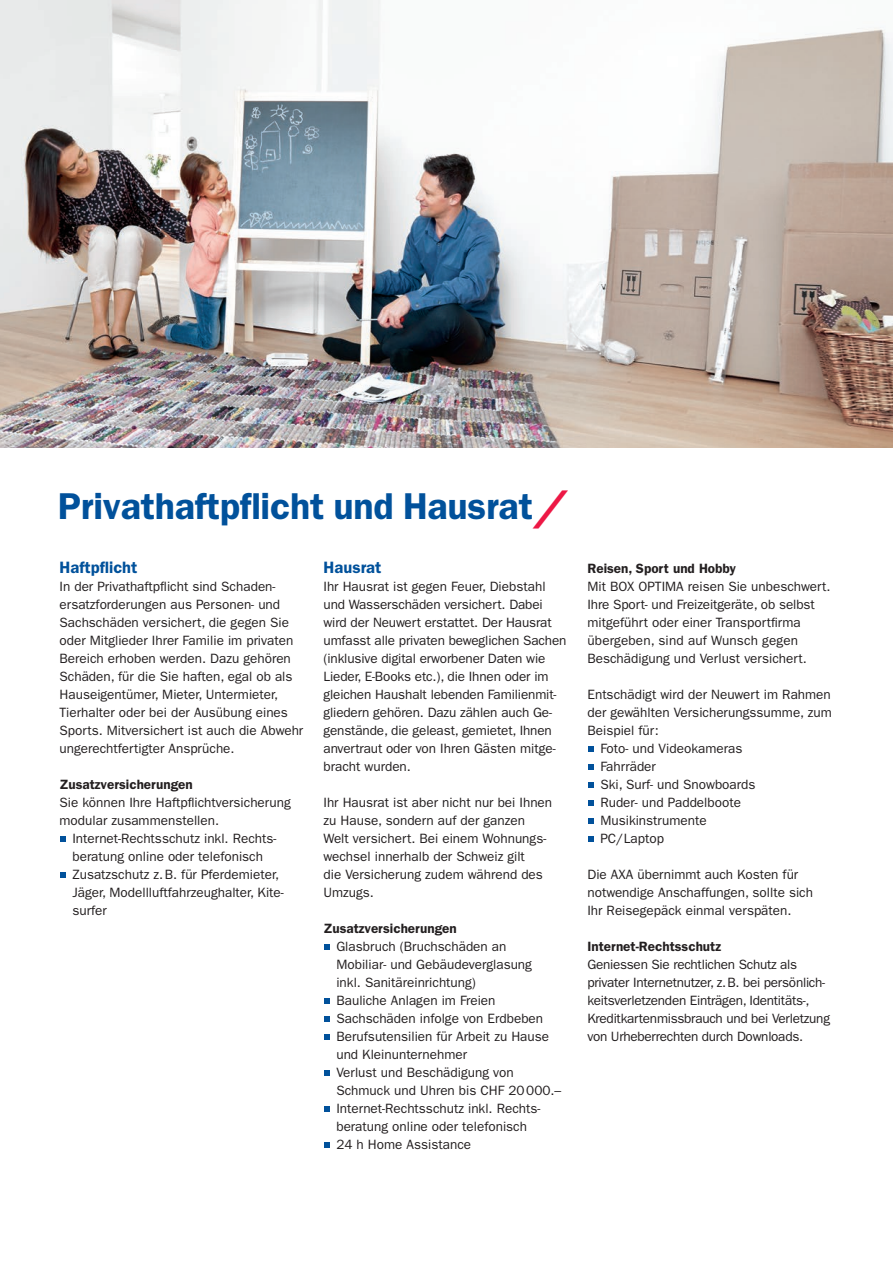
<style>
.page{position:relative;width:893px;height:1263px;background:#fff}
.page>*{position:absolute;margin:0;border:0;box-sizing:border-box;transform-origin:0 0}
.t1{font:600 37.5px "ITC Franklin Gothic Std";letter-spacing:-.005em;color:#01519b}
.t2{font:600 16.5px "ITC Franklin Gothic Std";letter-spacing:.005em;color:#01519b}
.t3{font:13.5px/18px "ITC Franklin Gothic Std";color:#231f20}
.t4{font:13.5px/18px "ITC Franklin Gothic Std";letter-spacing:-.02em;color:#231f20}
.t5{font:600 13.5px "ITC Franklin Gothic Std";color:#231f20}
.s1{font-family:"AXA Switch";font-weight:400;color:#ed1845}
</style>
<div class="page">
<svg style="left:60px;top:837px;width:6px;height:5px"></svg>
<svg style="left:60px;top:873px;width:6px;height:5px"></svg>
<svg style="left:324px;top:945px;width:6px;height:5px"></svg>
<svg style="left:324px;top:999px;width:6px;height:5px"></svg>
<svg style="left:324px;top:1017px;width:6px;height:5px"></svg>
<svg style="left:324px;top:1035px;width:6px;height:5px"></svg>
<svg style="left:324px;top:1071px;width:6px;height:5px"></svg>
<svg style="left:324px;top:1107px;width:6px;height:5px"></svg>
<svg style="left:324px;top:1143px;width:6px;height:5px"></svg>
<svg style="left:588px;top:747px;width:6px;height:5px"></svg>
<svg style="left:588px;top:765px;width:6px;height:5px"></svg>
<svg style="left:588px;top:783px;width:6px;height:5px"></svg>
<svg style="left:588px;top:801px;width:6px;height:5px"></svg>
<svg style="left:588px;top:819px;width:6px;height:5px"></svg>
<svg style="left:588px;top:837px;width:6px;height:5px"></svg>
<img style="left:0;top:0;width:893px;height:447px">
<h1 class="t1" style="left:58px;top:484px;width:512px">Privathaftpflicht und Hausrat<span class="s1">/</span></h1>
<p class="t2" style="left:60px;top:558px;width:79px">Haftpflicht</p>
<p class="t3" style="left:60px;top:578px;width:245px">In der Privathaftpflicht sind Schaden&shy;ersatzforderungen aus Personen- und Sachschäden versichert, die gegen Sie oder Mitglieder Ihrer Familie im privaten Bereich erhoben werden. Dazu gehören Schäden, für die Sie haften, egal ob als Hauseigentümer, Mieter, Untermieter, Tierhalter oder bei der Ausübung eines Sports. Mitversichert ist auch die Abwehr ungerechtfertigter Ansprüche.</p>
<p class="t5" style="left:60px;top:777px;width:135px">Zusatzversicherungen</p>
<p class="t3" style="left:60px;top:794px;width:233px">Sie können Ihre Haftpflichtversicherung modular zusammenstellen.</p>
<p class="t3" style="left:72px;top:830px;width:213px">Internet-Rechtsschutz inkl. Rechts&shy;beratung online oder telefonisch<br>Zusatzschutz z.B. für Pferdemieter,<br>Jäger, Modellluftfahrzeughalter, Kite&shy;surfer</p>
<p class="t2" style="left:323px;top:558px;width:60px">Hausrat</p>
<p class="t3" style="left:323px;top:578px;width:244px">Ihr Hausrat ist gegen Feuer, Diebstahl und Wasserschäden versichert. Dabei wird der Neuwert erstattet. Der Hausrat umfasst alle privaten beweglichen Sachen (inklusive digital erworbener Daten wie Lieder, E-Books etc.), die Ihnen oder im gleichen Haushalt lebenden Familienmit&shy;gliedern gehören. Dazu zählen auch Ge&shy;genstände, die geleast, gemietet, Ihnen anvertraut oder von Ihren Gästen mitge&shy;bracht wurden.</p>
<p class="t3" style="left:323px;top:794px;width:230px">Ihr Hausrat ist aber nicht nur bei Ihnen zu Hause, sondern auf der ganzen<br>Welt versichert. Bei einem Wohnungs&shy;wechsel innerhalb der Schweiz gilt<br>die Versicherung zudem während des<br>Umzugs.</p>
<p class="t5" style="left:323px;top:921px;width:135px">Zusatzversicherungen</p>
<p class="t3" style="left:336px;top:938px;width:226px">Glasbruch (Bruchschäden an<br>Mobiliar- und Gebäudeverglasung<br>inkl. Sanitäreinrichtung)<br>Bauliche Anlagen im Freien<br>Sachschäden infolge von Erdbeben<br>Berufsutensilien für Arbeit zu Hause und Kleinunternehmer<br>Verlust und Beschädigung von<br>Schmuck und Uhren bis CHF 20000.–<br>Internet-Rechtsschutz inkl. Rechts&shy;beratung online oder telefonisch<br>24 h Home Assistance</p>
<p class="t5" style="left:587px;top:561px;width:150px">Reisen, Sport und Hobby</p>
<p class="t3" style="left:587px;top:578px;width:245px">Mit BOX OPTIMA reisen Sie unbeschwert.<br>Ihre Sport- und Freizeitgeräte, ob selbst mitgeführt oder einer Transportfirma übergeben, sind auf Wunsch gegen Beschädigung und Verlust versichert.</p>
<p class="t3" style="left:587px;top:686px;width:245px">Entschädigt wird der Neuwert im Rahmen</p>
<p class="t3" style="left:587px;top:704px;width:246px">der gewählten Versicherungssumme, zum</p>
<p class="t3" style="left:587px;top:722px;width:73px">Beispiel für:</p>
<p class="t3" style="left:600px;top:740px;width:144px">Foto- und Videokameras</p>
<p class="t3" style="left:600px;top:758px;width:57px">Fahrräder</p>
<p class="t3" style="left:600px;top:776px;width:157px">Ski, Surf- und Snowboards</p>
<p class="t3" style="left:600px;top:794px;width:142px">Ruder- und Paddelboote</p>
<p class="t3" style="left:600px;top:812px;width:108px">Musikinstrumente</p>
<p class="t3" style="left:600px;top:830px;width:65px">PC/Laptop</p>
<p class="t3" style="left:587px;top:866px;width:227px">Die AXA übernimmt auch Kosten für notwendige Anschaffungen, sollte sich<br>Ihr Reisegepäck einmal verspäten.</p>
<p class="t5" style="left:587px;top:939px;width:135px">Internet-Rechtsschutz</p>
<p class="t4" style="left:587px;top:956px;width:244px">Geniessen Sie rechtlichen Schutz als privater Internetnutzer, z.B. bei persönlich&shy;keitsverletzenden Einträgen, Identitäts-, Kreditkartenmissbrauch und bei Verletzung von Urheberrechten durch Downloads.</p>
</div>
